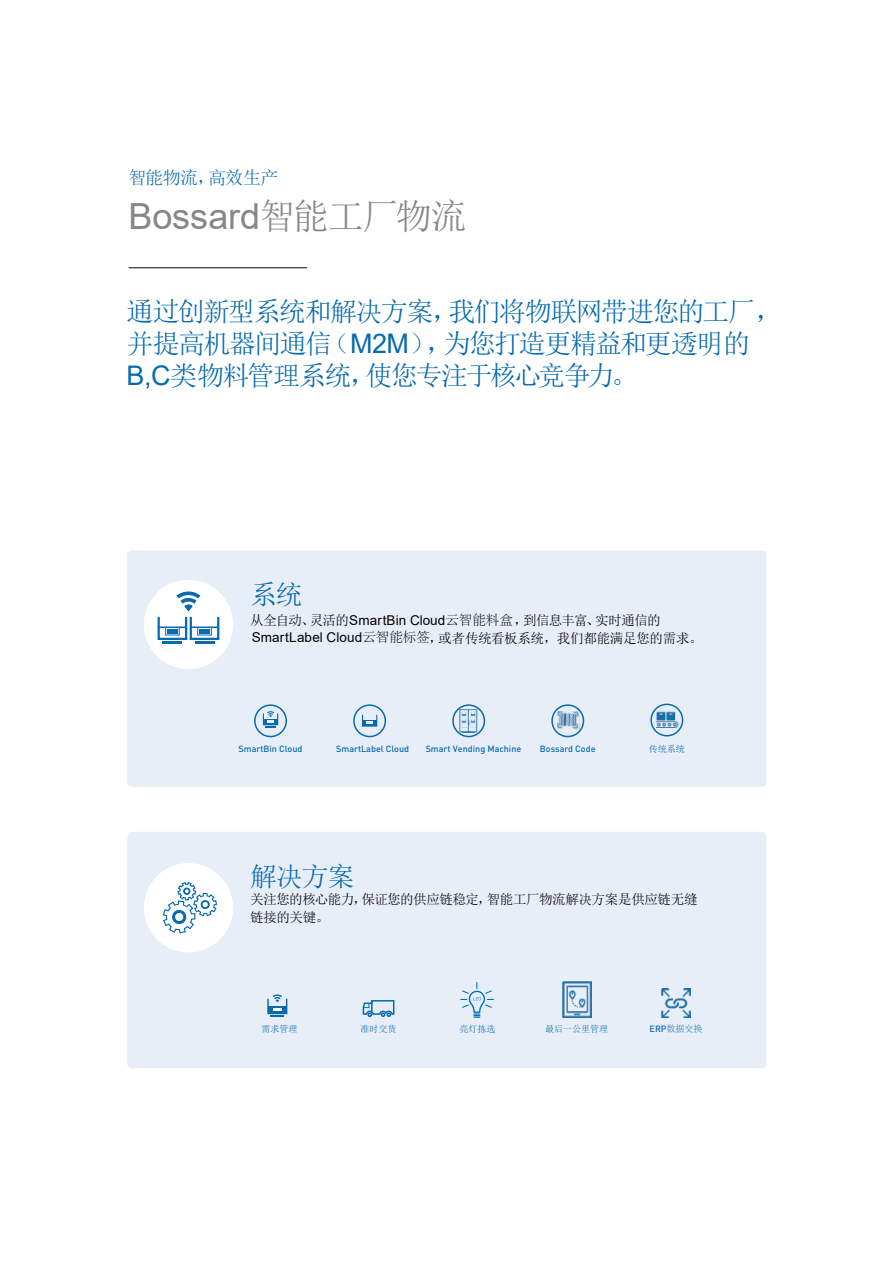
<style>
.page{position:relative;width:893px;height:1263px;background:#fff}
.page>*{position:absolute;margin:0;border:0;box-sizing:border-box;transform-origin:0 0}
.t1{font:36px "Arial";color:#888787}
.t2{font:27px/32.4px "Sim Sun";letter-spacing:-.06em;color:#086baf}
.t3{font:18px "Sim Sun";letter-spacing:-.03em;color:#086baf}
.t4{font:13.5px/18px "Sim Sun";letter-spacing:-.025em;color:#040000}
.t5{font:500 9px "DINOT";color:#086baf}
.t6{font:9px "Sim Sun";color:#086baf}
.t7{font:300 9px "Adobe Song Std";color:#086baf}
.s1{font-family:"Sim Sun"}
.s2{font-family:"Arial"}
.s3{font-family:"Adobe Song Std";font-weight:300}
.s4{font-family:"DINOT";font-weight:500}
</style>
<div class="page">
<div style="left:127px;top:550px;width:639px;height:237px;background:#e8eef8;border-radius:4px"></div>
<div style="left:127px;top:832px;width:639px;height:236px;background:#e8eef8;border-radius:4px"></div>
<div style="left:144px;top:580px;width:89px;height:89px;background:#fff;border-radius:50%"></div>
<div style="left:158px;top:617px;width:29px;height:23px;border:2px solid #086baf"></div>
<svg style="left:163px;top:641px;width:19px;height:2px"></svg>
<hr style="left:167px;top:629px;width:11px;height:4px;background:#086baf">
<hr style="left:159px;top:626px;width:27px;height:2px;background:#086baf">
<div style="left:165px;top:627px;width:15px;height:8px;border:1px solid #086baf"></div>
<div style="left:190px;top:617px;width:29px;height:23px;border:2px solid #086baf"></div>
<svg style="left:195px;top:641px;width:19px;height:2px"></svg>
<hr style="left:199px;top:629px;width:11px;height:4px;background:#086baf">
<hr style="left:191px;top:626px;width:27px;height:2px;background:#086baf">
<div style="left:197px;top:627px;width:15px;height:8px;border:1px solid #086baf"></div>
<svg style="left:176px;top:591px;width:25px;height:21px"></svg>
<div style="left:144px;top:863px;width:89px;height:89px;background:#fff;border-radius:50%"></div>
<svg style="left:162px;top:882px;width:55px;height:52px"></svg>
<div style="left:201px;top:901px;width:8px;height:7px;background:#fff;border-radius:50%"></div>
<div style="left:200px;top:900px;width:10px;height:9px;border:2px solid #086baf;border-radius:50%"></div>
<hr style="left:129px;top:267px;width:178px;height:1px;background:#040000">
<svg style="left:255px;top:705px;width:31px;height:31px"></svg>
<div style="left:254px;top:704px;width:33px;height:33px;border:2px solid #086baf;border-radius:50%"></div>
<div style="left:263px;top:713px;width:15px;height:12px;border:1px solid #086baf"></div>
<div style="left:263px;top:719px;width:15px;height:6px;background:#086baf"></div>
<svg style="left:265px;top:711px;width:11px;height:16px"></svg>
<div style="left:353px;top:704px;width:33px;height:33px;border:2px solid #086baf;border-radius:50%"></div>
<div style="left:362px;top:715px;width:15px;height:12px;border:1px solid #086baf"></div>
<div style="left:362px;top:720px;width:15px;height:6px;background:#086baf"></div>
<svg style="left:366px;top:721px;width:7px;height:3px"></svg>
<svg style="left:453px;top:705px;width:31px;height:31px"></svg>
<img style="left:459px;top:709px;width:18px;height:24px">
<div style="left:452px;top:704px;width:33px;height:33px;border:2px solid #086baf;border-radius:50%"></div>
<svg style="left:552px;top:705px;width:31px;height:31px"></svg>
<img style="left:557px;top:711px;width:22px;height:19px">
<div style="left:551px;top:704px;width:33px;height:33px;border:2px solid #086baf;border-radius:50%"></div>
<svg style="left:651px;top:704px;width:32px;height:32px"></svg>
<div style="left:650px;top:704px;width:33px;height:32px;border:2px solid #086baf;border-radius:50%"></div>
<img style="left:657px;top:710px;width:23px;height:17px">
<div style="left:267px;top:998px;width:20px;height:16px;border:1px solid #086baf"></div>
<div style="left:268px;top:1006px;width:19px;height:7px;background:#086baf"></div>
<svg style="left:271px;top:994px;width:13px;height:23px"></svg>
<svg style="left:362px;top:1000px;width:33px;height:17px"></svg>
<img style="left:562px;top:981px;width:29px;height:36px">
<img style="left:661px;top:988px;width:29px;height:29px">
<svg style="left:460px;top:982px;width:34px;height:36px"></svg>
<h3 class="t3" style="left:129px;top:168px;width:152px">智能物流，高效生产</h3>
<h1 class="t1" style="left:129px;top:191px;width:340px">Bossard<span class="s1">智能工厂物流</span></h1>
<h2 class="t2" style="left:127px;top:295px;width:657px">通过创新型系统和解决方案，我们将物联网带进您的工厂，并提高机器间通信（<span class="s2">M2M</span>），为您打造更精益和更透明的<br><span class="s2">B,C</span>类物料管理系统，使您专注于核心竞争力。</h2>
<h2 class="t2" style="left:250px;top:578px;width:54px">系统</h2>
<p class="t4" style="left:250px;top:611px;width:454px">从全自动、灵活的<span class="s2">SmartBin Cloud</span><span class="s3">云智能料盒</span>，到信息丰富、实时通信的<br><span class="s2">SmartLabel Cloud</span><span class="s3">云智能标签</span>，或者传统看板系统，我们都能满足您的需求。</p>
<p class="t5" style="left:238px;top:743px;width:65px">SmartBin Cloud</p>
<p class="t5" style="left:336px;top:743px;width:75px">SmartLabel Cloud</p>
<p class="t5" style="left:426px;top:743px;width:97px">Smart Vending Machine</p>
<p class="t5" style="left:540px;top:743px;width:57px">Bossard Code</p>
<p class="t6" style="left:649px;top:744px;width:37px">传统系统</p>
<h2 class="t2" style="left:250px;top:860px;width:106px">解决方案</h2>
<p class="t4" style="left:250px;top:890px;width:449px">关注您的核心能力，保证您的供应链稳定，智能工厂物流解决方案是供应链无缝链接的关键。</p>
<p class="t6" style="left:261px;top:1024px;width:37px">需求管理</p>
<p class="t6" style="left:361px;top:1024px;width:38px">准时交货</p>
<p class="t6" style="left:460px;top:1024px;width:37px">亮灯拣选</p>
<p class="t6" style="left:545px;top:1024px;width:64px">最后一公里管理</p>
<p class="t7" style="left:650px;top:1024px;width:54px"><span class="s4">ERP</span>数据交换</p>
</div>
